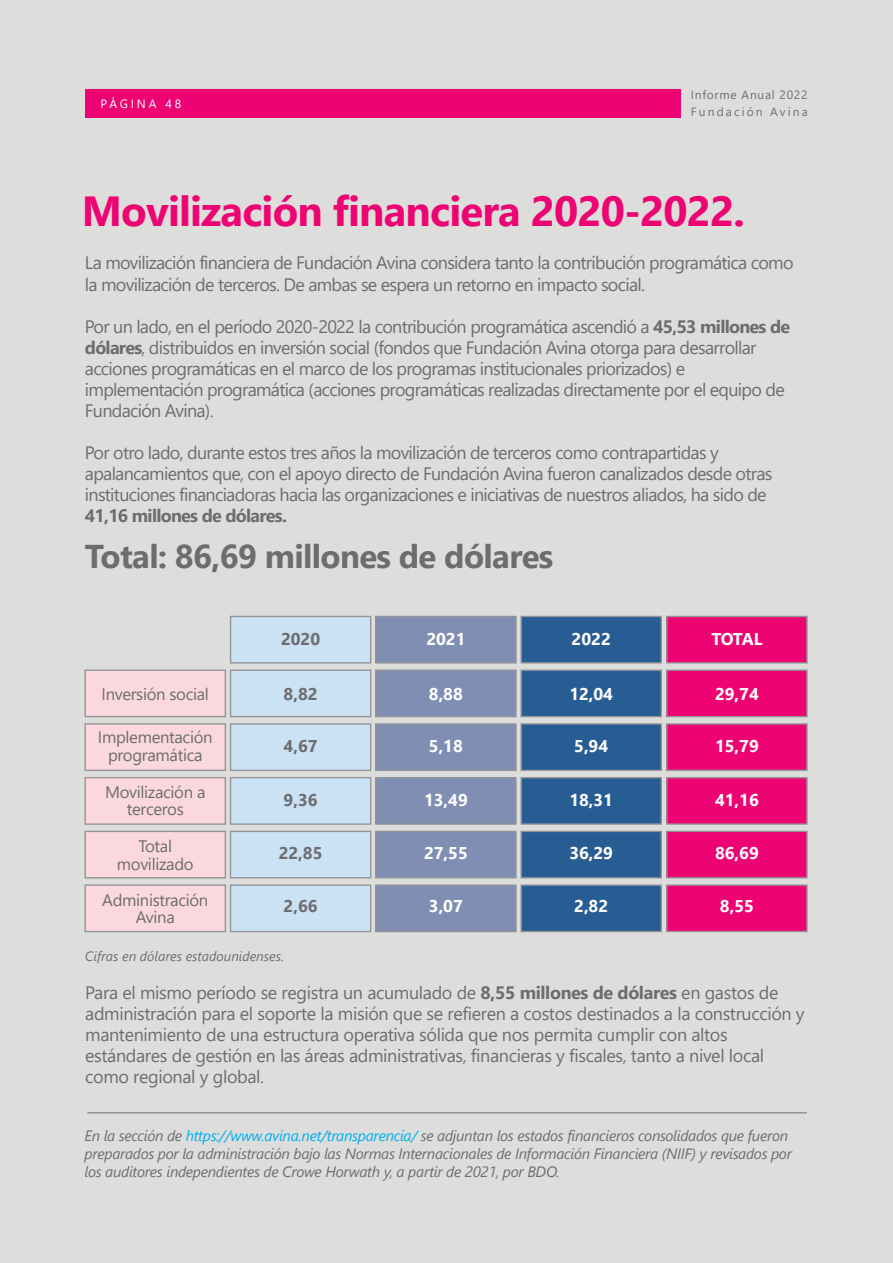
<style>
.page{position:relative;width:893px;height:1263px;background:#dddedc}
.page>*{position:absolute;margin:0;border:0;box-sizing:border-box;transform-origin:0 0}
.t1{font:700 42px "Segoe UI";letter-spacing:-.02em;color:#ed0372}
.t2{font:700 33px "Segoe UI";letter-spacing:-.02em;color:#6c6d70}
.t3{font:18px/21px "Segoe UI";letter-spacing:-.04em;color:#6c6d70}
.t4{font:18px/21px "Segoe UI";letter-spacing:-.02em;color:#6c6d70}
.t5{font:700 18px "Segoe UI";letter-spacing:-.04em;color:#6c6d70}
.t6{font:700 16.95px "Segoe UI";color:#fff}
.t7{font:700 16.95px "Segoe UI";color:#6c6d70}
.t8{font:16.65px/17.2px "Segoe UI";letter-spacing:-.02em;color:#6c6d70;text-align:center}
.t9{font:italic 15px/18px "Segoe UI";letter-spacing:-.02em;color:#6c6d70}
.t10{font:italic 13.5px "Segoe UI";color:#6c6d70}
.t11{font:12px/16.5px "Segoe UI";letter-spacing:.06em;color:#6c6d70}
.t12{font:12px "Segoe UI";letter-spacing:.24em;color:#fff}
.s1{font-weight:700}
.s2{color:#00aeef}
</style>
<div class="page">
<div style="left:85px;top:89px;width:596px;height:29px;background:#ed0372"></div>
<hr style="left:87px;top:1112px;width:720px;height:1px;background:#6c6d70">
<div style="left:85px;top:670px;width:140px;height:47px;background:#fbd8dd"></div>
<div style="left:85px;top:669px;width:141px;height:48px;border:1px solid #939598"></div>
<div style="left:85px;top:724px;width:140px;height:46px;background:#fbd8dd"></div>
<div style="left:85px;top:723px;width:141px;height:48px;border:1px solid #939598"></div>
<div style="left:85px;top:778px;width:140px;height:46px;background:#fbd8dd"></div>
<div style="left:85px;top:777px;width:141px;height:48px;border:1px solid #939598"></div>
<div style="left:85px;top:831px;width:140px;height:47px;background:#fbd8dd"></div>
<div style="left:85px;top:831px;width:141px;height:47px;border:1px solid #939598"></div>
<div style="left:85px;top:885px;width:140px;height:46px;background:#fbd8dd"></div>
<div style="left:85px;top:884px;width:141px;height:48px;border:1px solid #939598"></div>
<div style="left:231px;top:670px;width:140px;height:47px;background:#cbe1f4"></div>
<div style="left:230px;top:669px;width:141px;height:48px;border:1px solid #939598"></div>
<div style="left:231px;top:724px;width:140px;height:46px;background:#cbe1f4"></div>
<div style="left:230px;top:723px;width:141px;height:48px;border:1px solid #939598"></div>
<div style="left:231px;top:778px;width:140px;height:46px;background:#cbe1f4"></div>
<div style="left:230px;top:777px;width:141px;height:48px;border:1px solid #939598"></div>
<div style="left:231px;top:831px;width:140px;height:47px;background:#cbe1f4"></div>
<div style="left:230px;top:831px;width:141px;height:47px;border:1px solid #939598"></div>
<div style="left:231px;top:885px;width:140px;height:46px;background:#cbe1f4"></div>
<div style="left:230px;top:884px;width:141px;height:48px;border:1px solid #939598"></div>
<div style="left:376px;top:670px;width:140px;height:47px;background:#808eb4"></div>
<div style="left:375px;top:669px;width:142px;height:48px;border:1px solid #939598"></div>
<div style="left:376px;top:724px;width:140px;height:46px;background:#808eb4"></div>
<div style="left:375px;top:723px;width:142px;height:48px;border:1px solid #939598"></div>
<div style="left:376px;top:778px;width:140px;height:46px;background:#808eb4"></div>
<div style="left:375px;top:777px;width:142px;height:48px;border:1px solid #939598"></div>
<div style="left:376px;top:831px;width:140px;height:47px;background:#808eb4"></div>
<div style="left:375px;top:831px;width:142px;height:47px;border:1px solid #939598"></div>
<div style="left:376px;top:885px;width:140px;height:46px;background:#808eb4"></div>
<div style="left:375px;top:884px;width:142px;height:48px;border:1px solid #939598"></div>
<div style="left:521px;top:670px;width:140px;height:47px;background:#275d93"></div>
<div style="left:520px;top:669px;width:142px;height:48px;border:1px solid #939598"></div>
<div style="left:231px;top:616px;width:140px;height:47px;background:#cbe1f4"></div>
<div style="left:230px;top:616px;width:141px;height:48px;border:1px solid #939598"></div>
<div style="left:376px;top:616px;width:140px;height:47px;background:#808eb4"></div>
<div style="left:375px;top:616px;width:142px;height:48px;border:1px solid #939598"></div>
<div style="left:521px;top:616px;width:140px;height:47px;background:#275d93"></div>
<div style="left:520px;top:616px;width:142px;height:48px;border:1px solid #939598"></div>
<div style="left:521px;top:724px;width:140px;height:46px;background:#275d93"></div>
<div style="left:520px;top:723px;width:142px;height:48px;border:1px solid #939598"></div>
<div style="left:521px;top:778px;width:140px;height:46px;background:#275d93"></div>
<div style="left:520px;top:777px;width:142px;height:48px;border:1px solid #939598"></div>
<div style="left:521px;top:831px;width:140px;height:47px;background:#275d93"></div>
<div style="left:520px;top:831px;width:142px;height:47px;border:1px solid #939598"></div>
<div style="left:521px;top:885px;width:140px;height:46px;background:#275d93"></div>
<div style="left:520px;top:884px;width:142px;height:48px;border:1px solid #939598"></div>
<div style="left:667px;top:670px;width:140px;height:47px;background:#ed0372"></div>
<div style="left:666px;top:669px;width:142px;height:48px;border:1px solid #939598"></div>
<div style="left:667px;top:616px;width:140px;height:47px;background:#ed0372"></div>
<div style="left:666px;top:616px;width:142px;height:48px;border:1px solid #939598"></div>
<div style="left:667px;top:724px;width:140px;height:46px;background:#ed0372"></div>
<div style="left:666px;top:723px;width:142px;height:48px;border:1px solid #939598"></div>
<div style="left:667px;top:778px;width:140px;height:46px;background:#ed0372"></div>
<div style="left:666px;top:777px;width:142px;height:48px;border:1px solid #939598"></div>
<div style="left:667px;top:831px;width:140px;height:47px;background:#ed0372"></div>
<div style="left:666px;top:831px;width:142px;height:47px;border:1px solid #939598"></div>
<div style="left:667px;top:885px;width:140px;height:46px;background:#ed0372"></div>
<div style="left:666px;top:884px;width:142px;height:48px;border:1px solid #939598"></div>
<p class="t12" style="left:101px;top:92px;width:82px">PÁGINA 48</p>
<p class="t11" style="left:691px;top:86px;width:118px">Informe Anual 2022<br>Fundación Avina</p>
<h1 class="t1" style="left:82px;top:171px;width:664px">Movilización financiera 2020-2022.</h1>
<p class="t3" style="left:85px;top:251px;width:710px">La movilización financiera de Fundación Avina considera tanto la contribución programática como la movilización de terceros. De ambas se espera un retorno en impacto social.</p>
<p class="t3" style="left:85px;top:314px;width:707px">Por un lado, en el período 2020-2022 la contribución programática ascendió a <span class="s1">45,53 millones de dólares</span>, distribuidos en inversión social (fondos que Fundación Avina otorga para desarrollar acciones programáticas en el marco de los programas institucionales priorizados) e implementación programática (acciones programáticas realizadas directamente por el equipo de Fundación Avina).</p>
<p class="t3" style="left:85px;top:440px;width:689px">Por otro lado, durante estos tres años la movilización de terceros como contrapartidas y apalancamientos que, con el apoyo directo de Fundación Avina fueron canalizados desde otras instituciones financiadoras hacia las organizaciones e iniciativas de nuestros aliados, ha sido de</p>
<p class="t5" style="left:85px;top:498px;width:203px">41,16 millones de dólares.</p>
<h2 class="t2" style="left:85px;top:525px;width:470px">Total: 86,69 millones de dólares</h2>
<p class="t7" style="left:281px;top:623px;width:41px">2020</p>
<p class="t6" style="left:426px;top:623px;width:41px">2021</p>
<p class="t6" style="left:572px;top:623px;width:41px">2022</p>
<p class="t8" style="left:102px;top:684px;width:109px">Inversión social</p>
<p class="t7" style="left:284px;top:678px;width:35px">8,82</p>
<p class="t8" style="left:98px;top:727px;width:116px">Implementación programática</p>
<p class="t8" style="left:105px;top:782px;width:102px">Movilización a terceros</p>
<p class="t8" style="left:117px;top:836px;width:78px">Total movilizado</p>
<p class="t8" style="left:102px;top:889px;width:108px">Administración<br>Avina</p>
<p class="t6" style="left:429px;top:678px;width:35px">8,88</p>
<p class="t6" style="left:569px;top:678px;width:45px">12,04</p>
<p class="t7" style="left:284px;top:730px;width:35px">4,67</p>
<p class="t6" style="left:429px;top:730px;width:35px">5,18</p>
<p class="t6" style="left:574px;top:730px;width:35px">5,94</p>
<p class="t7" style="left:284px;top:784px;width:35px">9,36</p>
<p class="t6" style="left:424px;top:784px;width:45px">13,49</p>
<p class="t6" style="left:569px;top:784px;width:45px">18,31</p>
<p class="t7" style="left:279px;top:837px;width:45px">22,85</p>
<p class="t6" style="left:424px;top:837px;width:45px">27,55</p>
<p class="t6" style="left:569px;top:837px;width:45px">36,29</p>
<p class="t7" style="left:284px;top:890px;width:35px">2,66</p>
<p class="t6" style="left:429px;top:890px;width:35px">3,07</p>
<p class="t6" style="left:574px;top:890px;width:35px">2,82</p>
<p class="t10" style="left:85px;top:944px;width:201px">Cifras en dólares estadounidenses.</p>
<p class="t6" style="left:711px;top:623px;width:53px">TOTAL</p>
<p class="t6" style="left:715px;top:678px;width:45px">29,74</p>
<p class="t6" style="left:715px;top:730px;width:45px">15,79</p>
<p class="t6" style="left:715px;top:784px;width:45px">41,16</p>
<p class="t6" style="left:715px;top:837px;width:45px">86,69</p>
<p class="t6" style="left:720px;top:890px;width:35px">8,55</p>
<p class="t4" style="left:85px;top:980px;width:721px">Para el mismo período se registra un acumulado de <span class="s1">8,55 millones de dólares</span> en gastos de administración para el soporte la misión que se refieren a costos destinados a la construcción y mantenimiento de una estructura operativa sólida que nos permita cumplir con altos estándares de gestión en las áreas administrativas, financieras y fiscales, tanto a nivel local como regional y global.</p>
<p class="t9" style="left:85px;top:1124px;width:709px">En la sección de <span class="s2">https://www.avina.net/transparencia/</span> se adjuntan los estados financieros consolidados que fueron preparados por la administración bajo las Normas Internacionales de Información Financiera (NIIF) y revisados por los auditores independientes de Crowe Horwath y, a partir de 2021, por BDO.</p>
</div>
